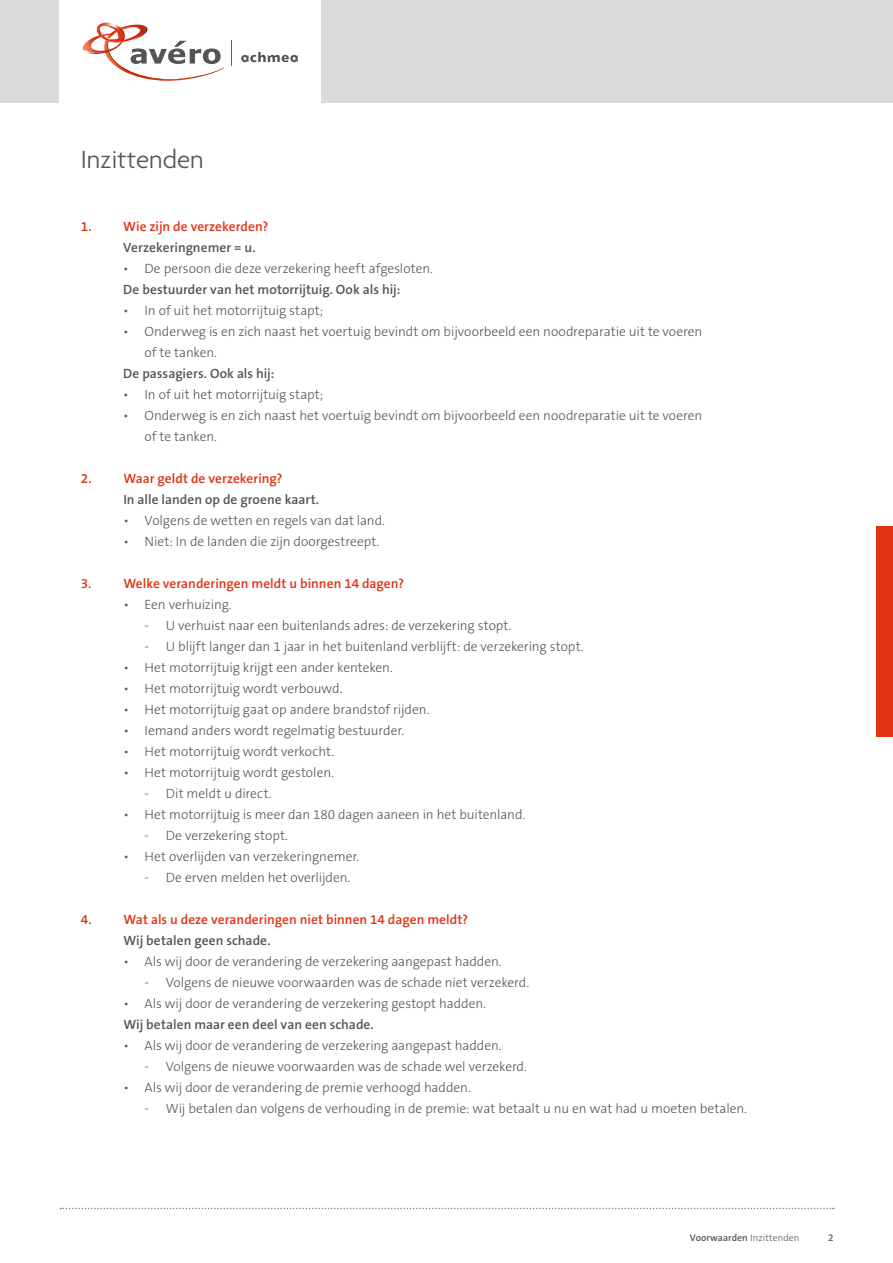
<style>
.page{position:relative;width:893px;height:1263px;background:#fff}
.page>*{position:absolute;margin:0;border:0;box-sizing:border-box;transform-origin:0 0}
.t1{font:300 27px "Agenda";color:#555}
.t2{font:300 13.5px/21px "The Sans B3";letter-spacing:-.005em;color:#555}
.t3{font:600 13.5px "The Sans B6";letter-spacing:.005em;color:#555}
.t4{font:600 13.5px "The Sans B6";color:#e13214}
.t5{font:600 9.75px "The Sans B6";letter-spacing:.005em;color:#555}
.t6{font:300 9.75px "The Sans B3";color:#555}
.s1{font-family:"The Sans B3";font-weight:300}
</style>
<div class="page">
<div style="left:0;top:0;width:893px;height:103px;background:#d9dadb"></div>
<div style="left:60px;top:0;width:261px;height:103px;background:#fff"></div>
<svg style="left:241px;top:52px;width:57px;height:10px"></svg>
<svg style="left:83px;top:22px;width:141px;height:59px"></svg>
<svg style="left:231px;top:41px;width:1px;height:25px"></svg>
<svg style="left:60px;top:1208px;width:774px;height:1px"></svg>
<div style="left:876px;top:526px;width:17px;height:211px;background:#e13214"></div>
<h1 class="t1" style="left:81px;top:145px;width:124px">Inzittenden</h1>
<p class="t4" style="left:81px;top:219px;width:189px">1. Wie zijn de verzekerden?</p>
<p class="t3" style="left:123px;top:240px;width:134px">Verzekeringnemer = u.</p>
<p class="t2" style="left:123px;top:259px;width:311px">• De persoon die deze verzekering heeft afgesloten.</p>
<p class="t3" style="left:123px;top:282px;width:279px">De bestuurder van het motorrijtuig. Ook als hij:</p>
<p class="t2" style="left:123px;top:301px;width:202px">• In of uit het motorrijtuig stapt;</p>
<p class="t2" style="left:145px;top:322px;width:559px;text-indent:-21px">• Onderweg is en zich naast het voertuig bevindt om bijvoorbeeld een noodreparatie uit te voeren of te tanken.</p>
<p class="t3" style="left:123px;top:366px;width:153px">De passagiers. Ook als hij:</p>
<p class="t2" style="left:123px;top:385px;width:202px">• In of uit het motorrijtuig stapt;</p>
<p class="t2" style="left:145px;top:406px;width:559px;text-indent:-21px">• Onderweg is en zich naast het voertuig bevindt om bijvoorbeeld een noodreparatie uit te voeren of te tanken.</p>
<p class="t4" style="left:81px;top:471px;width:203px">2. Waar geldt de verzekering?</p>
<p class="t3" style="left:123px;top:492px;width:197px">In alle landen op de groene kaart.</p>
<p class="t2" style="left:123px;top:511px;width:263px">• Volgens de wetten en regels van dat land.</p>
<p class="t2" style="left:123px;top:532px;width:258px">• Niet: In de landen die zijn doorgestreept.</p>
<p class="t4" style="left:81px;top:576px;width:325px">3. Welke veranderingen meldt u binnen 14 dagen?</p>
<p class="t2" style="left:123px;top:595px;width:110px">• Een verhuizing.</p>
<p class="t2" style="left:145px;top:616px;width:368px">- U verhuist naar een buitenlands adres: de verzekering stopt.</p>
<p class="t2" style="left:145px;top:637px;width:440px">- U blijft langer dan 1 jaar in het buitenland verblijft: de verzekering stopt.</p>
<p class="t2" style="left:123px;top:658px;width:271px">• Het motorrijtuig krijgt een ander kenteken.</p>
<p class="t2" style="left:123px;top:679px;width:221px">• Het motorrijtuig wordt verbouwd.</p>
<p class="t2" style="left:123px;top:700px;width:307px">• Het motorrijtuig gaat op andere brandstof rijden.</p>
<p class="t2" style="left:123px;top:721px;width:282px">• Iemand anders wordt regelmatig bestuurder.</p>
<p class="t2" style="left:123px;top:742px;width:212px">• Het motorrijtuig wordt verkocht.</p>
<p class="t2" style="left:123px;top:763px;width:212px">• Het motorrijtuig wordt gestolen.</p>
<p class="t2" style="left:145px;top:784px;width:129px">- Dit meldt u direct.</p>
<p class="t2" style="left:123px;top:805px;width:404px">• Het motorrijtuig is meer dan 180 dagen aaneen in het buitenland.</p>
<p class="t2" style="left:145px;top:826px;width:145px">- De verzekering stopt.</p>
<p class="t2" style="left:123px;top:847px;width:237px">• Het overlijden van verzekeringnemer.</p>
<p class="t2" style="left:145px;top:868px;width:207px">- De erven melden het overlijden.</p>
<p class="t4" style="left:81px;top:913px;width:389px">4. Wat als u deze veranderingen niet binnen 14 dagen meldt?</p>
<p class="t3" style="left:123px;top:934px;width:149px">Wij betalen geen schade.</p>
<p class="t2" style="left:123px;top:952px;width:380px">• Als wij door de verandering de verzekering aangepast hadden.</p>
<p class="t2" style="left:145px;top:973px;width:386px">- Volgens de nieuwe voorwaarden was de schade niet verzekerd.</p>
<p class="t2" style="left:123px;top:994px;width:364px">• Als wij door de verandering de verzekering gestopt hadden.</p>
<p class="t3" style="left:123px;top:1018px;width:252px">Wij betalen maar een deel van een schade.</p>
<p class="t2" style="left:123px;top:1036px;width:380px">• Als wij door de verandering de verzekering aangepast hadden.</p>
<p class="t2" style="left:145px;top:1057px;width:384px">- Volgens de nieuwe voorwaarden was de schade wel verzekerd.</p>
<p class="t2" style="left:123px;top:1078px;width:349px">• Als wij door de verandering de premie verhoogd hadden.</p>
<p class="t2" style="left:145px;top:1099px;width:604px">- Wij betalen dan volgens de verhouding in de premie: wat betaalt u nu en wat had u moeten betalen.</p>
<p class="t5" style="left:690px;top:1232px;width:111px">Voorwaarden <span class="s1">Inzittenden</span></p>
<p class="t6" style="left:828px;top:1233px;width:7px">2</p>
</div>
